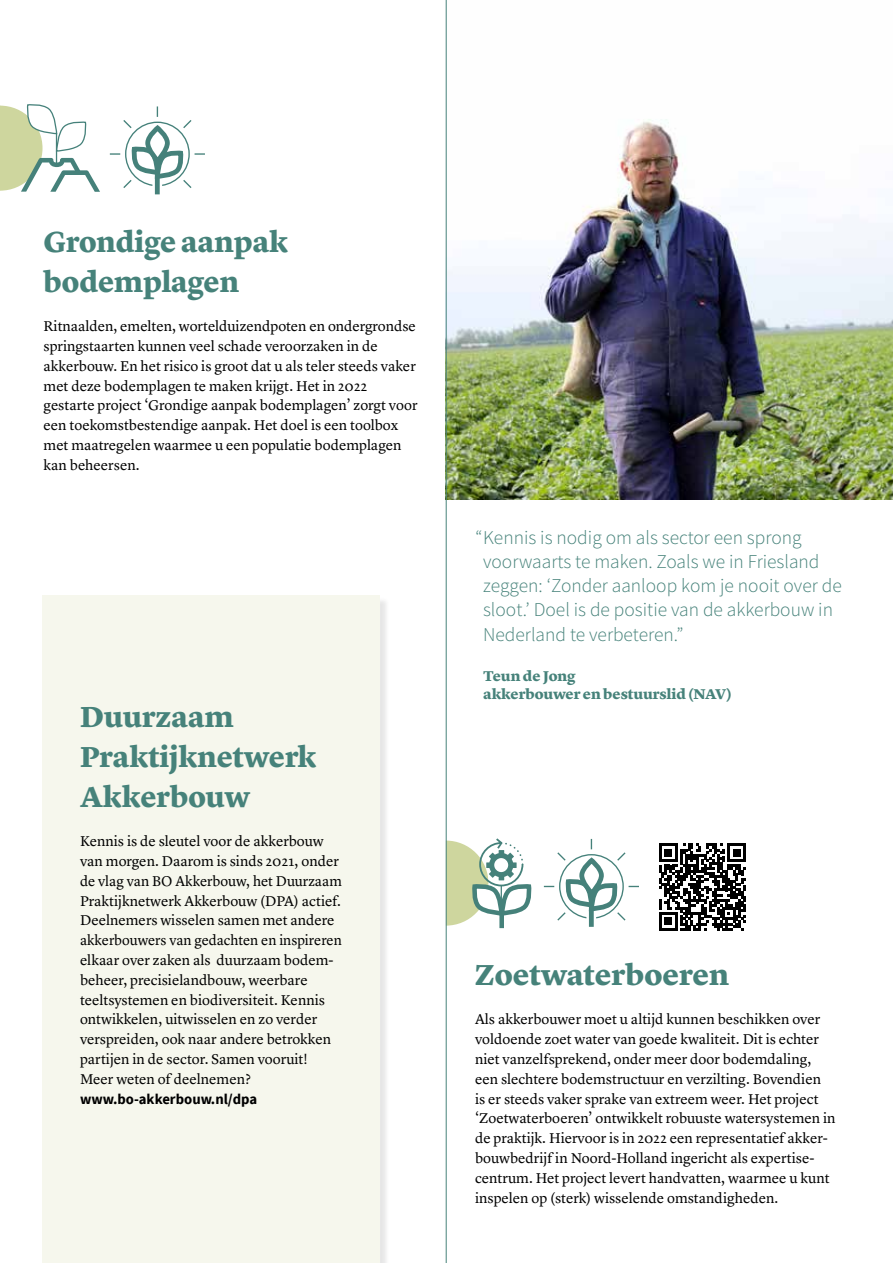
<style>
.page{position:relative;width:893px;height:1263px;background:#fff}
.page>*{position:absolute;margin:0;border:0;box-sizing:border-box;transform-origin:0 0}
.t1{font:900 30px/39.6px "Lyon Text";color:#46827a}
.t2{font:19.5px/24.3px "Source Sans Variable";color:#46827a}
.t3{font:14.7px/19.8px "Lyon Text";color:#000}
.t4{font:900 14.7px/18px "Lyon Text";letter-spacing:-.005em;color:#46827a}
.t5{font:700 14.7px "Source Sans Pro";color:#000}
</style>
<div class="page">
<img style="left:447px;top:119px;width:446px;height:380px">
<svg style="left:0;top:104px;width:100px;height:88px"></svg>
<div style="left:44px;top:596px;width:347px;height:667px;background:#000;opacity:.1"></div>
<div style="left:43px;top:595px;width:337px;height:668px;background:#f6f7ed"></div>
<div style="left:155px;top:159px;width:5px;height:35px;background:#45817a"></div>
<svg style="left:110px;top:106px;width:94px;height:84px"></svg>
<div style="left:499px;top:903px;width:5px;height:25px;background:#45817a"></div>
<svg style="left:447px;top:838px;width:85px;height:88px"></svg>
<div style="left:589px;top:891px;width:5px;height:36px;background:#45817a"></div>
<svg style="left:544px;top:839px;width:94px;height:83px"></svg>
<hr style="left:446px;top:0;width:1px;height:1263px;background:#46827a">
<svg style="left:659px;top:843px;width:87px;height:88px"></svg>
<h1 class="t1" style="left:44px;top:220px;width:246px">Grondige aanpak bodemplagen</h1>
<p class="t3" style="left:44px;top:315px;width:375px">Ritnaalden, emelten, wortelduizendpoten en ondergrondse springstaarten kunnen veel schade veroorzaken in de akkerbouw. En het risico is groot dat u als teler steeds vaker met deze bodemplagen te maken krijgt. Het in 2022 gestarte project ‘Grondige aanpak bodemplagen’ zorgt voor een toekomstbestendige aanpak. Het doel is een toolbox met maatregelen waarmee u een populatie bodemplagen kan beheersen.</p>
<h1 class="t1" style="left:80px;top:695px;width:238px">Duurzaam<br>Praktijknetwerk<br>Akkerbouw</h1>
<p class="t3" style="left:80px;top:830px;width:263px">Kennis is de sleutel voor de akkerbouw van morgen. Daarom is sinds 2021, onder de vlag van BO Akkerbouw, het Duurzaam Praktijknetwerk Akkerbouw (DPA) actief.<br>Deelnemers wisselen samen met andere akkerbouwers van gedachten en inspireren elkaar over zaken als duurzaam bodem&shy;beheer, precisielandbouw, weerbare teeltsystemen en biodiversiteit. Kennis ontwikkelen, uitwisselen en zo verder verspreiden, ook naar andere betrokken partijen in de sector. Samen vooruit!<br>Meer weten of deelnemen?</p>
<p class="t5" style="left:80px;top:1089px;width:179px">www.bo-akkerbouw.nl/dpa</p>
<h2 class="t2" style="left:483px;top:525px;width:360px;text-indent:-8px">“ Kennis is nodig om als sector een sprong voorwaarts te maken. Zoals we in Friesland zeggen: ‘Zonder aanloop kom je nooit over de sloot.’ Doel is de positie van de akkerbouw in Nederland te verbeteren.”</h2>
<p class="t4" style="left:483px;top:666px;width:250px">Teun de Jong<br>akkerbouwer en bestuurslid (NAV)</p>
<h1 class="t1" style="left:475px;top:952px;width:256px">Zoetwaterboeren</h1>
<p class="t3" style="left:475px;top:1008px;width:362px">Als akkerbouwer moet u altijd kunnen beschikken over voldoende zoet water van goede kwaliteit. Dit is echter niet vanzelfsprekend, onder meer door bodemdaling, een slechtere bodemstructuur en verzilting. Bovendien<br>is er steeds vaker sprake van extreem weer. Het project ‘Zoetwaterboeren’ ontwikkelt robuuste watersystemen in de praktijk. Hiervoor is in 2022 een representatief akker&shy;bouwbedrijf in Noord-Holland ingericht als expertise&shy;centrum. Het project levert handvatten, waarmee u kunt inspelen op (sterk) wisselende omstandigheden.</p>
</div>
